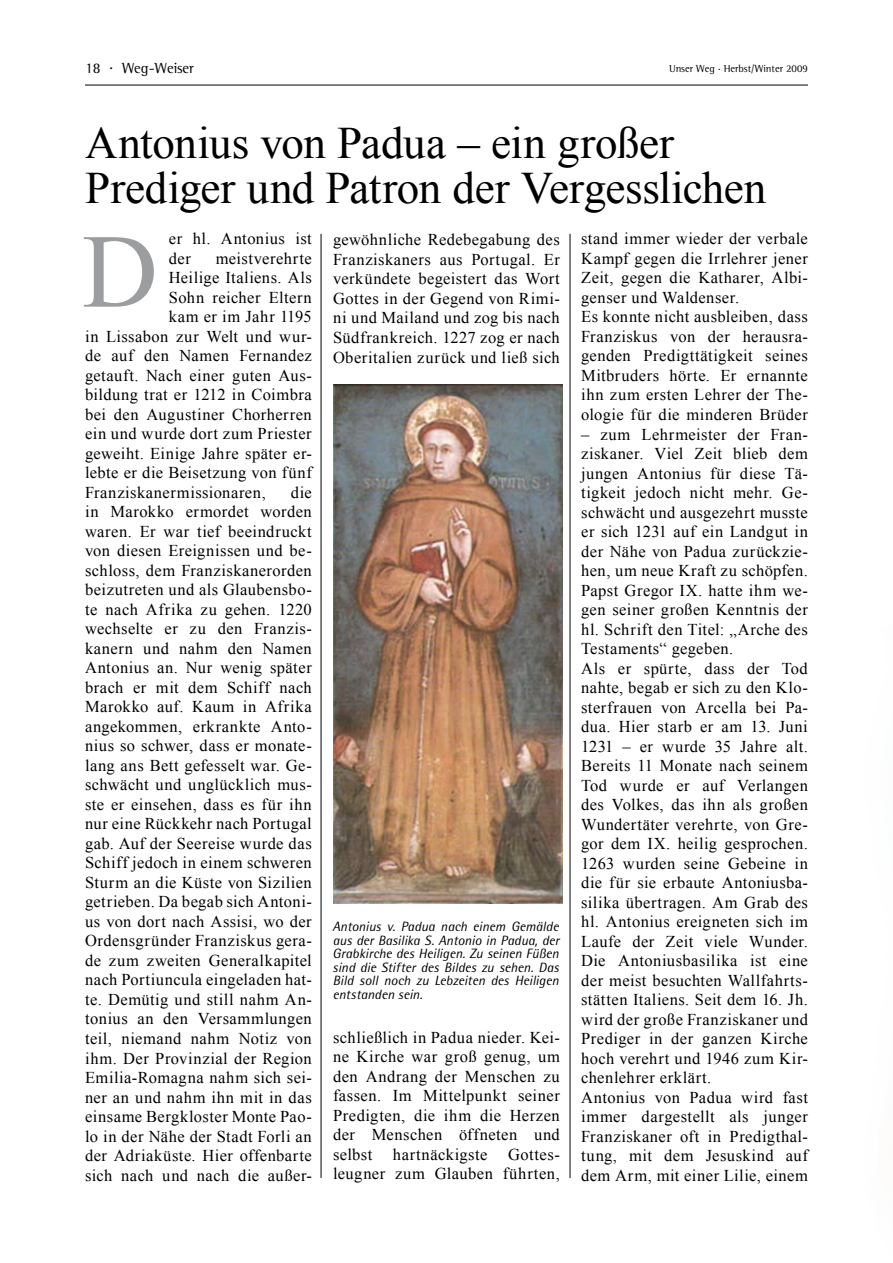
<style>
.page{position:relative;width:893px;height:1263px;background:#fff}
.page>*{position:absolute;margin:0;border:0;box-sizing:border-box;transform-origin:0 0}
.t1{font:105px "Times New Roman";color:#9c9d9f}
.t2{font:45px/45px "Times New Roman";letter-spacing:-.01em;color:#000}
.t3{font:16.5px/19.5px "Times New Roman";letter-spacing:.03em;color:#000}
.t4{font:15px "Rotis Semi Serif";color:#000}
.t5{font:italic 13.5px/13.5px "Rotis Semi Sans";color:#000;text-align:justify}
.t6{font:10.5px "Rotis Semi Serif";color:#000}
</style>
<div class="page">
<hr style="left:85px;top:85px;width:723px;height:1px;background:#000">
<hr style="left:321px;top:234px;width:1px;height:944px;background:#000">
<hr style="left:570px;top:234px;width:1px;height:944px;background:#000">
<img style="left:333px;top:384px;width:230px;height:519px">
<p class="t4" style="left:85px;top:59px;width:17px">18</p>
<p class="t4" style="left:110px;top:59px;width:86px">. Weg-Weiser</p>
<p class="t6" style="left:669px;top:62px;width:140px">Unser Weg . Herbst/Winter 2009</p>
<h2 class="t2" style="left:85px;top:120px;width:683px">Antonius von Padua – ein großer<br>Prediger und Patron der Vergesslichen</h2>
<h1 class="t1" style="left:82px;top:201px;width:77px">D</h1>
<p class="t3" style="left:169px;top:229px;width:144px">er hl. Antonius ist der</p>
<p class="t3" style="left:581px;top:229px;width:228px">stand immer wieder der verbale<br>Kampf gegen die Irrlehrer jener<br>Zeit, gegen die Katharer, Albi&shy;genser und Waldenser.<br>Es konnte nicht ausbleiben, dass<br>Franziskus von der herausra&shy;genden Predigttätigkeit seines<br>Mitbruders hörte. Er ernannte ihn zum ersten Lehrer der The&shy;ologie für die minderen Brüder</p>
<p class="t3" style="left:581px;top:424px;width:228px">– zum Lehrmeister der Fran&shy;ziskaner. Viel Zeit blieb dem jungen Antonius für diese Tä&shy;tigkeit jedoch nicht mehr. Ge&shy;schwächt und ausgezehrt musste er sich 1231 auf ein Landgut in der Nähe von Padua zurückzie&shy;hen, um neue Kraft zu schöpfen.<br>Papst Gregor IX. hatte ihm we&shy;gen seiner großen Kenntnis der hl. Schrift den Titel: „Arche des<br>Testaments“ gegeben.<br>Als er spürte, dass der Tod nahte, begab er sich zu den Klo&shy;sterfrauen von Arcella bei Pa&shy;dua. Hier starb er am 13. Juni<br>1231 – er wurde 35 Jahre alt.<br>Bereits 11 Monate nach seinem<br>Tod wurde er auf Verlangen des Volkes, das ihn als großen<br>Wundertäter verehrte, von Gre&shy;gor dem IX. heilig gesprochen.<br>1263 wurden seine Gebeine in die für sie erbaute Antoniusba&shy;silika übertragen. Am Grab des hl. Antonius ereigneten sich im<br>Laufe der Zeit viele Wunder.<br>Die Antoniusbasilika ist eine der meist besuchten Wallfahrts&shy;stätten Italiens. Seit dem 16. Jh. wird der große Franziskaner und<br>Prediger in der ganzen Kirche hoch verehrt und 1946 zum Kir&shy;chenlehrer erklärt.<br>Antonius von Padua wird fast immer dargestellt als junger<br>Franziskaner oft in Predigthal&shy;tung, mit dem Jesuskind auf dem Arm, mit einer Lilie, einem</p>
<p class="t3" style="left:333px;top:230px;width:228px;text-align:justify">gewöhnliche Redebegabung des Franziskaners aus Portugal. Er verkündete begeistert das Wort Gottes in der Gegend von Rimi&shy;ni und Mailand und zog bis nach Südfrankreich. 1227 zog er nach Oberitalien zurück und ließ sich</p>
<p class="t3" style="left:216px;top:248px;width:98px">meistverehrte</p>
<p class="t3" style="left:169px;top:268px;width:144px">Heilige Italiens. Als</p>
<p class="t3" style="left:169px;top:287px;width:144px">Sohn reicher Eltern</p>
<p class="t3" style="left:169px;top:307px;width:144px">kam er im Jahr 1195</p>
<p class="t3" style="left:85px;top:326px;width:228px">in Lissabon zur Welt und wur-</p>
<p class="t3" style="left:85px;top:346px;width:228px">de auf den Namen Fernandez</p>
<p class="t3" style="left:85px;top:365px;width:228px">getauft. Nach einer guten Aus-</p>
<p class="t3" style="left:85px;top:385px;width:228px">bildung trat er 1212 in Coimbra</p>
<p class="t3" style="left:85px;top:404px;width:228px">bei den Augustiner Chorherren</p>
<p class="t3" style="left:85px;top:424px;width:228px">ein und wurde dort zum Priester</p>
<p class="t3" style="left:85px;top:443px;width:228px">geweiht. Einige Jahre später er-</p>
<p class="t3" style="left:85px;top:463px;width:228px">lebte er die Beisetzung von fünf</p>
<p class="t3" style="left:85px;top:482px;width:182px">Franziskanermissionaren,</p>
<p class="t3" style="left:85px;top:482px;width:228px;text-align:justify;text-indent:206px">die in Marokko ermordet worden waren. Er war tief beeindruckt von diesen Ereignissen und be&shy;schloss, dem Franziskanerorden beizutreten und als Glaubensbo&shy;te nach Afrika zu gehen. 1220 wechselte er zu den Franzis&shy;kanern und nahm den Namen Antonius an. Nur wenig später brach er mit dem Schiff nach Marokko auf. Kaum in Afrika angekommen, erkrankte Anto&shy;nius so schwer, dass er monate&shy;lang ans Bett gefesselt war. Ge&shy;schwächt und unglücklich mus&shy;ste er einsehen, dass es für ihn nur eine Rückkehr nach Portugal gab. Auf der Seereise wurde das Schiff jedoch in einem schweren Sturm an die Küste von Sizilien getrieben. Da begab sich Antoni&shy;us von dort nach Assisi, wo der Ordensgründer Franziskus gera&shy;de zum zweiten Generalkapitel nach Portiuncula eingeladen hat&shy;te. Demütig und still nahm An&shy;tonius an den Versammlungen teil, niemand nahm Notiz von ihm. Der Provinzial der Region Emilia-Romagna nahm sich sei&shy;ner an und nahm ihn mit in das einsame Bergkloster Monte Pao&shy;lo in der Nähe der Stadt Forli an der Adriaküste. Hier offenbarte sich nach und nach die außer-</p>
<p class="t5" style="left:332px;top:920px;width:228px">Antonius v. Padua nach einem Gemälde aus der Basilika S. Antonio in Padua, der Grabkirche des Heiligen. Zu seinen Füßen sind die Stifter des Bildes zu sehen. Das Bild soll noch zu Lebzeiten des Heiligen entstanden sein.</p>
<p class="t3" style="left:333px;top:1027px;width:228px;text-align:justify">schließlich in Padua nieder. Kei&shy;ne Kirche war groß genug, um den Andrang der Menschen zu fassen. Im Mittelpunkt seiner Predigten, die ihm die Herzen der Menschen öffneten und selbst hartnäckigste Gottes&shy;leugner zum Glauben führten,</p>
</div>
